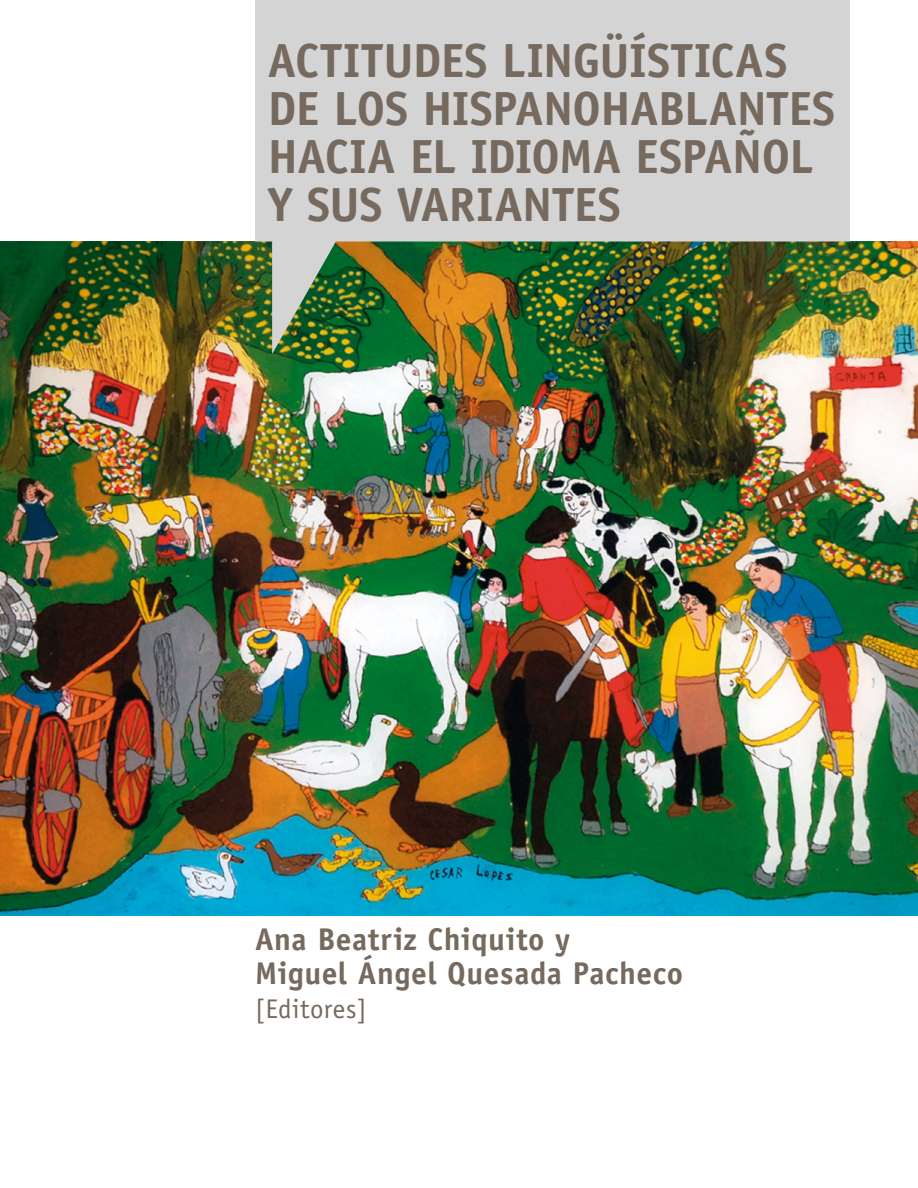
<style>
.page{position:relative;width:918px;height:1188px;background:#fff}
.page>*{position:absolute;margin:0;border:0;box-sizing:border-box;transform-origin:0 0}
.t1{font:700 48px/48px "Officina Sans";color:#76695d}
.t2{font:700 31.5px/33.8px "Officina Sans";letter-spacing:.015em;color:#76695d}
.t3{font:27px "Officina Sans";letter-spacing:.015em;color:#76695d}
</style>
<div class="page">
<img style="left:0;top:241px;width:918px;height:675px">
<img style="left:255px;top:0;width:595px;height:354px">
<p class="t1" style="left:268px;top:36px;width:569px">ACTITUDES LINGÜÍSTICAS<br>DE LOS HISPANOHABLANTES<br>HACIA EL IDIOMA ESPAÑOL<br>Y SUS VARIANTES</p>
<p class="t2" style="left:255px;top:922px;width:429px">ANA BEATRIZ CHIQUITO Y<br>MIGUEL ÁNGEL QUESADA PACHECO</p>
<p class="t3" style="left:255px;top:993px;width:113px">[Editores]</p>
</div>
